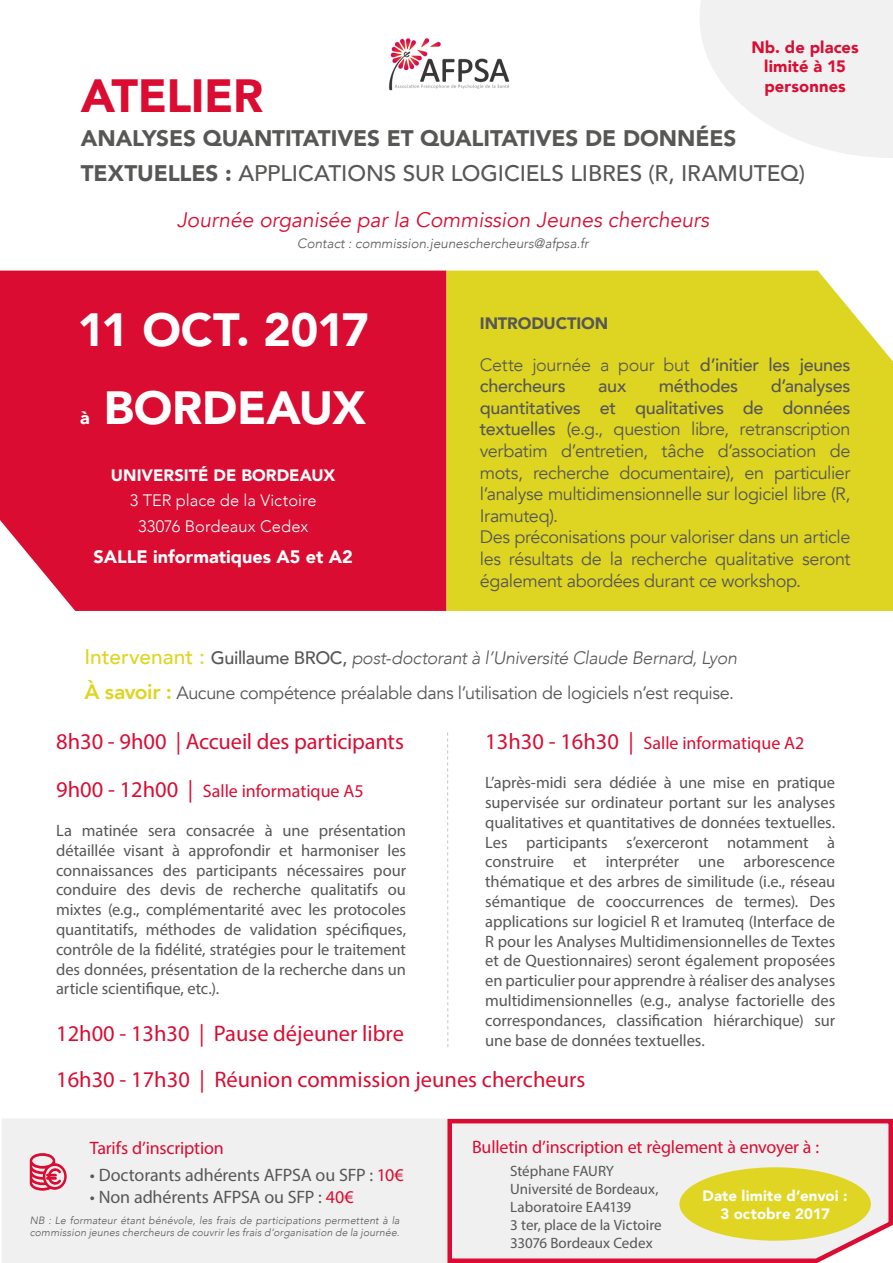
<style>
.page{position:relative;width:893px;height:1263px;background:#fff}
.page>*{position:absolute;margin:0;border:0;box-sizing:border-box;transform-origin:0 0}
.t1{font:900 46.5px "Avenir";letter-spacing:-.005em;color:#fff}
.t2{font:900 46.5px "Avenir";letter-spacing:-.01em;color:#da0c32}
.t3{font:22.5px "Myriad Pro";color:#da0d33}
.t4{font:900 22.5px/34.5px "Avenir";letter-spacing:-.005em;color:#575756}
.t5{font:italic 21px "Avenir";color:#da0d33}
.t6{font:18px/21.6px "Avenir";letter-spacing:-.025em;color:#575756;text-align:justify}
.t7{font:italic 300 18px "Avenir";letter-spacing:-.02em;color:#575756}
.t8{font:18px "Myriad Pro";color:#da0d33}
.t9{font:18px "Myriad Pro";letter-spacing:-.01em;color:#da0c32}
.t10{font:18px "Myriad Pro";letter-spacing:-.01em;color:#585756}
.t11{font:500 18px/21.6px "Avenir";letter-spacing:-.015em;color:#575756}
.t12{font:900 18px "Avenir";color:#fff}
.t13{font:16.5px/19.8px "Myriad Pro";letter-spacing:-.005em;color:#575756;text-align:justify}
.t14{font:300 16.5px "Avenir";color:#fff}
.t15{font:900 16.5px/19.8px "Avenir";letter-spacing:.01em;color:#da0d33;text-align:center}
.t16{font:900 16.5px "Avenir";color:#fff}
.t17{font:900 16.5px "Avenir";letter-spacing:-.01em;color:#575756}
.t18{font:15px "Myriad Pro";color:#585756}
.t19{font:900 15px "Avenir";letter-spacing:.01em;color:#fff}
.t20{font:italic 300 13.5px "Avenir";color:#585756}
.t21{font:italic 300 10.5px/12.6px "Avenir";letter-spacing:.015em;color:#585756}
.s1{font-weight:500}
.s2{font-weight:300}
.s3{font-weight:500;font-style:normal;font-size:21px;color:#dfd522}
.s4{font-weight:500;font-style:normal}
.s5{font-weight:800;font-size:21px;color:#dfd520}
.s6{font-size:22.5px}
.s7{color:#585756}
.s8{color:#da0c32}
</style>
<div class="page">
<div style="left:2px;top:1119px;width:443px;height:144px;background:#f0f0f0"></div>
<div style="left:0;top:271px;width:446px;height:340px;background:#da0c32"></div>
<div style="left:446px;top:271px;width:447px;height:340px;background:#ded523"></div>
<img style="left:389px;top:38px;width:121px;height:53px">
<svg style="left:447px;top:732px;width:1px;height:315px"></svg>
<svg style="left:30px;top:1153px;width:37px;height:38px"></svg>
<svg style="left:445px;top:1118px;width:448px;height:145px"></svg>
<svg style="left:700px;top:0;width:193px;height:158px"></svg>
<div style="left:679px;top:1167px;width:192px;height:74px;background:#dfd522;border-radius:50%"></div>
<p class="t15" style="left:751px;top:36px;width:109px">Nb. de places limité à 15 personnes</p>
<p class="t2" style="left:81px;top:56px;width:184px">ATELIER</p>
<p class="t4" style="left:81px;top:121px;width:726px">ANALYSES QUANTITATIVES ET QUALITATIVES DE DONNÉES<br>TEXTUELLES : <span class="s1">APPLICATIONS SUR LOGICIELS LIBRES (R, IRAMUTEQ)</span></p>
<p class="t5" style="left:177px;top:208px;width:534px">Journée organisée par la Commission Jeunes chercheurs</p>
<p class="t20" style="left:297px;top:236px;width:293px">Contact : commission.jeuneschercheurs@afpsa.fr</p>
<p class="t1" style="left:78px;top:290px;width:293px">11 OCT. 2017</p>
<p class="t12" style="left:80px;top:402px;width:11px">à</p>
<p class="t1" style="left:104px;top:368px;width:264px">BORDEAUX</p>
<p class="t16" style="left:111px;top:461px;width:226px">UNIVERSITÉ DE BORDEAUX</p>
<p class="t14" style="left:130px;top:491px;width:188px">3 TER place de la Victoire</p>
<p class="t14" style="left:138px;top:516px;width:172px">33076 Bordeaux Cedex</p>
<p class="t12" style="left:94px;top:542px;width:261px">SALLE informatiques A5 et A2</p>
<p class="t17" style="left:480px;top:309px;width:130px">INTRODUCTION</p>
<p class="t11" style="left:480px;top:353px;width:372px"><span class="s2">Cette journée a pour but</span> d’initier les jeunes chercheurs</p>
<p class="t6" style="left:480px;top:375px;width:372px;text-indent:291px"><span class="s1">d’analyses quantitatives et qualitatives de données textuelles</span> (e.g., question libre, retranscription verbatim d’entretien, tâche d’association de mots, recherche documentaire), en particulier l’analyse multidimensionnelle sur logiciel libre (R, Iramuteq).</p>
<p class="t6" style="left:480px;top:527px;width:372px">Des préconisations pour valoriser dans un article les résultats de la recherche qualitative seront également abordées durant ce workshop.</p>
<p class="t11" style="left:598px;top:374px;width:30px">aux</p>
<p class="t11" style="left:659px;top:374px;width:81px">méthodes</p>
<p class="t7" style="left:84px;top:647px;width:654px"><span class="s3">Intervenant :</span> <span class="s4">Guillaume BROC,</span> post-doctorant à l’Université Claude Bernard, Lyon</p>
<p class="t6" style="left:84px;top:682px;width:651px"><span class="s5">À savoir :</span> Aucune compétence préalable dans l’utilisation de logiciels n’est requise.</p>
<p class="t3" style="left:56px;top:728px;width:349px">8h30 - 9h00 | Accueil des participants</p>
<p class="t8" style="left:485px;top:732px;width:321px"><span class="s6">13h30 - 16h30 |</span> Salle informatique A2</p>
<p class="t13" style="left:485px;top:772px;width:351px">L’après-midi sera dédiée à une mise en pratique supervisée sur ordinateur portant sur les analyses qualitatives et quantitatives de données textuelles.<br>Les participants s’exerceront notamment à construire et interpréter une arborescence thématique et des arbres de similitude (i.e., réseau sémantique de cooccurrences de termes). Des applications sur logiciel R et Iramuteq (Interface de R pour les Analyses Multidimensionnelles de Textes et de Questionnaires) seront également proposées en <span class="s7">particulier pour apprendre</span> à réaliser des analyses multidimensionnelles (e.g., analyse factorielle des correspondances, classification hiérarchique) sur</p>
<p class="t8" style="left:56px;top:780px;width:309px"><span class="s6">9h00 - 12h00 |</span> Salle informatique A5</p>
<p class="t13" style="left:56px;top:820px;width:351px">La matinée sera consacrée à une présentation détaillée visant à approfondir et harmoniser les connaissances des participants nécessaires pour conduire des devis de recherche qualitatifs ou mixtes (e.g., complémentarité avec les protocoles quantitatifs, méthodes de validation spécifiques, contrôle de la fidélité, stratégies pour le traitement des données, présentation de la recherche dans un article scientifique, etc.).</p>
<p class="t3" style="left:56px;top:1019px;width:349px">12h00 - 13h30 | Pause déjeuner libre</p>
<p class="t13" style="left:485px;top:1030px;width:221px">une base de données textuelles.</p>
<p class="t3" style="left:56px;top:1066px;width:531px">16h30 - 17h30 | Réunion commission jeunes chercheurs</p>
<p class="t9" style="left:90px;top:1137px;width:136px">Tarifs d’inscription</p>
<p class="t10" style="left:90px;top:1164px;width:316px">• Doctorants adhérents AFPSA ou SFP : <span class="s8">10€</span></p>
<p class="t10" style="left:90px;top:1186px;width:266px">• Non adhérents AFPSA ou SFP : <span class="s8">40€</span></p>
<p class="t21" style="left:30px;top:1214px;width:371px">NB : Le formateur étant bénévole, les frais de participations permettent à la commission jeunes chercheurs de couvrir les frais d’organisation de la journée.</p>
<p class="t9" style="left:472px;top:1136px;width:349px">Bulletin d’inscription et règlement à envoyer à :</p>
<p class="t18" style="left:510px;top:1161px;width:105px">Stéphane FAURY</p>
<p class="t18" style="left:510px;top:1179px;width:150px">Université de Bordeaux,</p>
<p class="t18" style="left:510px;top:1197px;width:122px">Laboratoire EA4139</p>
<p class="t18" style="left:510px;top:1215px;width:153px">3 ter, place de la Victoire</p>
<p class="t18" style="left:510px;top:1233px;width:144px">33076 Bordeaux Cedex</p>
<p class="t19" style="left:703px;top:1183px;width:147px">Date limite d’envoi :</p>
<p class="t19" style="left:720px;top:1201px;width:111px">3 octobre 2017</p>
</div>
